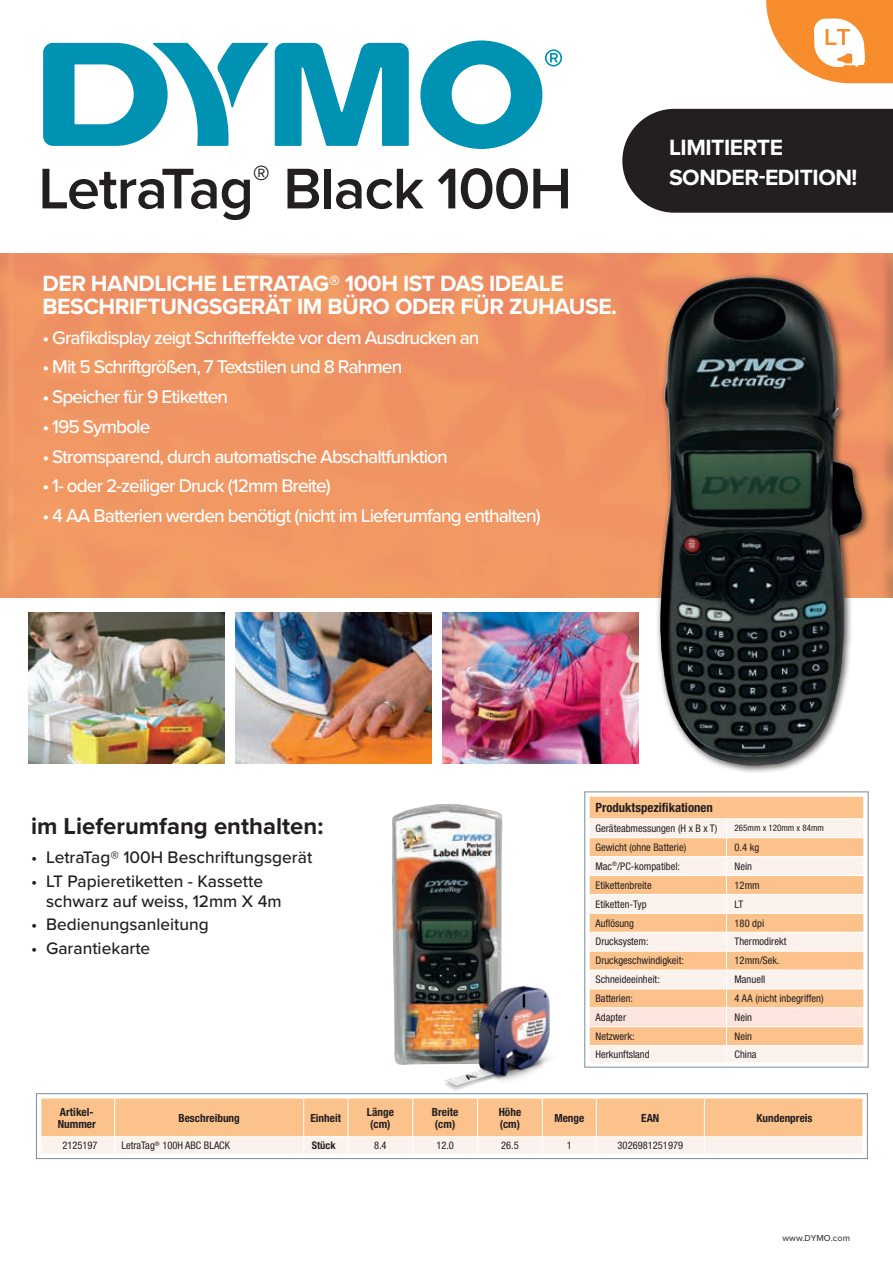
<style>
.page{position:relative;width:893px;height:1263px;background:#fff}
.page>*{position:absolute;margin:0;border:0;box-sizing:border-box;transform-origin:0 0}
.t1{font:600 59.4px "Proxima Nova";letter-spacing:-.02em;color:#231f20}
.t2{font:700 23.85px "Proxima Nova";color:#231f20}
.t3{font:700 22.8px/29.7px "Proxima Nova";letter-spacing:-.02em;color:#fff}
.t4{font:500 19.05px "Proxima Nova";letter-spacing:-.05em;color:#fff}
.t5{font:500 17.25px/20px "Proxima Nova";color:#231f20}
.t6{font:700 condensed 12.75px "Helvetica Neue LT Pro";color:#231f20}
.t7{font:700 condensed 11.25px/12px "Helvetica Neue LT Pro";color:#231f20}
.t8{font:condensed 10.5px "Helvetica Neue LT Pro";color:#231f20}
.t9{font:700 condensed 10.5px "Helvetica Neue LT Pro";color:#231f20}
.t10{font:condensed 9px "Helvetica Neue LT Pro";color:#231f20}
.t11{font:500 9px "Proxima Nova";letter-spacing:.01em;color:#3e3e3f}
</style>
<div class="page">
<img style="left:0;top:253px;width:893px;height:344px">
<div style="left:655px;top:273px;width:216px;height:501px;background:#231f20;opacity:.75"></div>
<img style="left:660px;top:277px;width:207px;height:489px">
<img style="left:392px;top:804px;width:111px;height:141px">
<div style="left:622px;top:109px;width:271px;height:104px;background:#231f20"></div>
<svg style="left:43px;top:43px;width:225px;height:103px"></svg>
<svg style="left:275px;top:43px;width:134px;height:103px"></svg>
<svg style="left:420px;top:40px;width:142px;height:109px"></svg>
<img style="left:393px;top:945px;width:226px;height:146px">
<svg style="left:766px;top:0;width:127px;height:83px"></svg>
<img style="left:235px;top:613px;width:196px;height:151px">
<img style="left:28px;top:613px;width:196px;height:151px">
<img style="left:443px;top:613px;width:196px;height:151px">
<div style="left:590px;top:797px;width:273px;height:21px;background:#fcc28c"></div>
<div style="left:585px;top:932px;width:5px;height:19px;background:#fff"></div>
<div style="left:585px;top:951px;width:5px;height:19px;background:#fff"></div>
<div style="left:585px;top:970px;width:5px;height:19px;background:#fff"></div>
<div style="left:585px;top:989px;width:5px;height:19px;background:#fff"></div>
<div style="left:585px;top:1008px;width:5px;height:19px;background:#fff"></div>
<div style="left:585px;top:1027px;width:5px;height:19px;background:#fff"></div>
<div style="left:585px;top:1046px;width:5px;height:16px;background:#fff"></div>
<div style="left:585px;top:1062px;width:141px;height:5px;background:#fff"></div>
<svg style="left:588px;top:819px;width:277px;height:243px;background:#fcdcc2"></svg>
<hr style="left:590px;top:1045px;width:136px;height:1px;background:#fff">
<hr style="left:726px;top:1045px;width:137px;height:1px;background:#fff">
<div style="left:584px;top:791px;width:284px;height:276px;border:1px solid #778c99"></div>
<svg style="left:41px;top:1098px;width:821px;height:56px;background:#fcd2ad"></svg>
<div style="left:36px;top:1093px;width:832px;height:66px;border:1px solid #778c99"></div>
<h1 class="t1" style="left:38px;top:144px;width:535px">LetraTag<sup>®</sup> Black 100H</h1>
<h3 class="t3" style="left:42px;top:272px;width:576px;line-height:22.5px">DER HANDLICHE LETRATAG® 100H IST DAS IDEALE<br>BESCHRIFTUNGSGERÄT IM BÜRO ODER FÜR ZUHAUSE.</h3>
<h3 class="t4" style="left:42px;top:323px;width:439px">• Grafikdisplay zeigt Schrifteffekte vor dem Ausdrucken an</h3>
<h3 class="t4" style="left:42px;top:353px;width:361px">• Mit 5 Schriftgrößen, 7 Textstilen und 8 Rahmen</h3>
<h3 class="t4" style="left:42px;top:382px;width:187px">• Speicher für 9 Etiketten</h3>
<h3 class="t4" style="left:42px;top:412px;width:109px">• 195 Symbole</h3>
<h3 class="t4" style="left:42px;top:442px;width:407px">• Stromsparend, durch automatische Abschaltfunktion</h3>
<h3 class="t4" style="left:42px;top:472px;width:290px">• 1- oder 2-zeiliger Druck (12mm Breite)</h3>
<h3 class="t4" style="left:42px;top:501px;width:500px">• 4 AA Batterien werden benötigt (nicht im Lieferumfang enthalten)</h3>
<h3 class="t3" style="left:669px;top:132px;width:190px">LIMITIERTE<br>SONDER-EDITION!</h3>
<h2 class="t2" style="left:31px;top:808px;width:294px">im Lieferumfang enthalten:</h2>
<h3 class="t5" style="left:31px;top:847px;width:283px">• LetraTag® 100H Beschriftungsgerät</h3>
<h3 class="t5" style="left:46px;top:870px;width:237px;text-indent:-15px">• LT Papieretiketten - Kassette schwarz auf weiss, 12mm X 4m</h3>
<h3 class="t5" style="left:31px;top:914px;width:179px">• Bedienungsanleitung</h3>
<h3 class="t5" style="left:31px;top:938px;width:121px">• Garantiekarte</h3>
<p class="t6" style="left:595px;top:800px;width:119px">Produktspezifikationen</p>
<p class="t8" style="left:595px;top:822px;width:123px">Geräteabmessungen (H x B x T)</p>
<p class="t10" style="left:735px;top:823px;width:91px">265mm x 120mm x 84mm</p>
<p class="t8" style="left:595px;top:841px;width:92px">Gewicht (ohne Batterie)</p>
<p class="t8" style="left:735px;top:841px;width:26px">0.4 kg</p>
<p class="t8" style="left:595px;top:860px;width:86px">Mac<sup>®</sup>/PC-kompatibel:</p>
<p class="t8" style="left:735px;top:860px;width:19px">Nein</p>
<p class="t8" style="left:595px;top:879px;width:58px">Etikettenbreite</p>
<p class="t8" style="left:735px;top:879px;width:27px">12mm</p>
<p class="t8" style="left:595px;top:898px;width:53px">Etiketten-Typ</p>
<p class="t8" style="left:735px;top:898px;width:10px">LT</p>
<p class="t8" style="left:595px;top:917px;width:40px">Auflösung</p>
<p class="t8" style="left:735px;top:917px;width:31px">180 dpi</p>
<p class="t8" style="left:595px;top:935px;width:55px">Drucksystem:</p>
<p class="t8" style="left:735px;top:935px;width:53px">Thermodirekt</p>
<p class="t8" style="left:595px;top:954px;width:90px">Druckgeschwindigkeit:</p>
<p class="t8" style="left:735px;top:954px;width:47px">12mm/Sek.</p>
<p class="t8" style="left:595px;top:973px;width:66px">Schneideeinheit:</p>
<p class="t8" style="left:735px;top:973px;width:32px">Manuell</p>
<p class="t8" style="left:595px;top:992px;width:39px">Batterien:</p>
<p class="t8" style="left:735px;top:992px;width:91px">4 AA (nicht inbegriffen)</p>
<p class="t8" style="left:595px;top:1011px;width:32px">Adapter</p>
<p class="t8" style="left:735px;top:1011px;width:19px">Nein</p>
<p class="t8" style="left:595px;top:1030px;width:41px">Netzwerk:</p>
<p class="t8" style="left:735px;top:1030px;width:19px">Nein</p>
<p class="t8" style="left:595px;top:1048px;width:56px">Herkunftsland</p>
<p class="t8" style="left:735px;top:1048px;width:23px">China</p>
<p class="t7" style="left:58px;top:1105px;width:40px">Artikel-<br>Nummer</p>
<p class="t7" style="left:178px;top:1111px;width:63px">Beschreibung</p>
<p class="t7" style="left:310px;top:1111px;width:32px">Einheit</p>
<p class="t7" style="left:367px;top:1105px;width:29px">Länge (cm)</p>
<p class="t7" style="left:432px;top:1105px;width:28px">Breite (cm)</p>
<p class="t7" style="left:499px;top:1105px;width:24px">Höhe (cm)</p>
<p class="t7" style="left:554px;top:1111px;width:31px">Menge</p>
<p class="t7" style="left:641px;top:1111px;width:20px">EAN</p>
<p class="t7" style="left:756px;top:1111px;width:58px">Kundenpreis</p>
<p class="t8" style="left:62px;top:1139px;width:37px">2125197</p>
<p class="t8" style="left:121px;top:1139px;width:110px">LetraTag<sup>®</sup> 100H ABC BLACK</p>
<p class="t9" style="left:312px;top:1139px;width:25px">Stück</p>
<p class="t8" style="left:374px;top:1139px;width:14px">8.4</p>
<p class="t8" style="left:436px;top:1139px;width:19px">12.0</p>
<p class="t8" style="left:501px;top:1139px;width:19px">26.5</p>
<p class="t8" style="left:567px;top:1139px;width:7px">1</p>
<p class="t8" style="left:618px;top:1139px;width:67px">3026981251979</p>
<p class="t11" style="left:782px;top:1232px;width:69px">www.DYMO.com</p>
</div>
